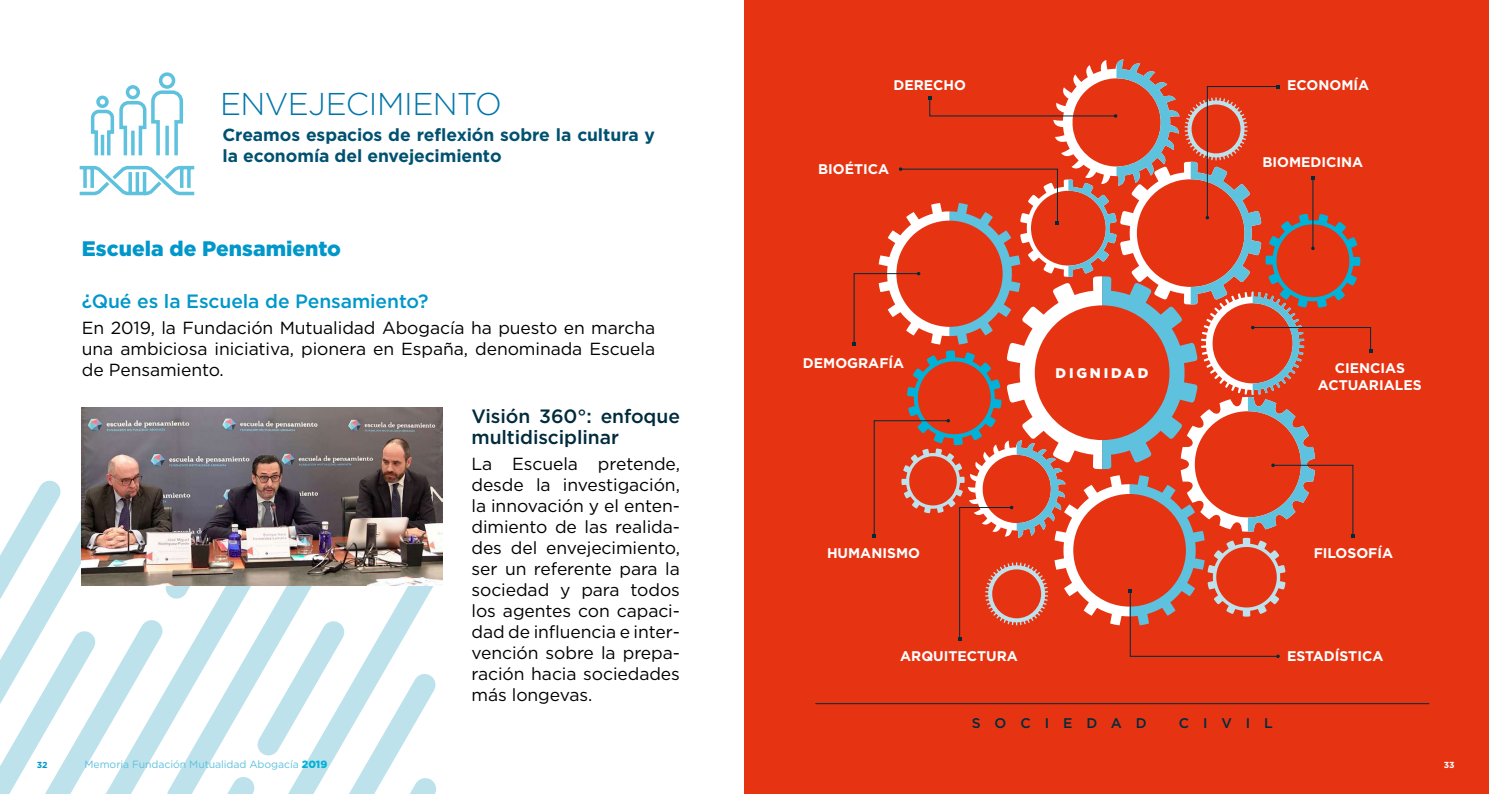
<style>
.page{position:relative;width:1489px;height:794px;background:#fff}
.page>*{position:absolute;margin:0;border:0;box-sizing:border-box;transform-origin:0 0}
.t1{font:300 31.5px "Gotham";letter-spacing:-.015em;color:#0075a9}
.t2{font:900 21px "Gotham";color:#0097ca}
.t3{font:500 19.25px/21px "Gotham";letter-spacing:-.005em;color:#002b3c}
.t4{font:500 19.25px "Gotham";letter-spacing:-.005em;color:#0097ca}
.t5{font:17.5px/21px "Gotham";letter-spacing:-.005em;color:#000;text-align:justify}
.t6{font:700 17.5px/21px "Gotham";letter-spacing:-.005em;color:#005170}
.t7{font:700 14px/17.5px "Gotham";color:#fff;text-align:center}
.t8{font:500 14px "Gotham";letter-spacing:1em;color:#002b3c}
.t9{font:900 14px "Gotham";letter-spacing:.2em;color:#fff}
.t10{font:10.5px "Gotham";letter-spacing:-.005em;color:#5ec1de}
.t11{font:700 8.75px "Gotham";color:#0097ca}
.t12{font:700 8.75px "Gotham";color:#fff}
.s1{font-weight:900;color:#00b2d8}
</style>
<div class="page">
<div style="left:744px;top:0;width:744px;height:794px;background:#e63312"></div>
<svg style="left:0;top:445px;width:436px;height:349px"></svg>
<img style="left:82px;top:408px;width:361px;height:177px">
<hr style="left:815px;top:703px;width:614px;height:1px;background:#002b3c">
<svg style="left:852px;top:59px;width:520px;height:599px"></svg>
<svg style="left:79px;top:72px;width:116px;height:124px"></svg>
<h1 class="t1" style="left:220px;top:84px;width:283px">ENVEJECIMIENTO</h1>
<p class="t6" style="left:222px;top:124px;width:434px">Creamos espacios de reflexión sobre la cultura y la economía del envejecimiento</p>
<p class="t2" style="left:82px;top:234px;width:260px">Escuela de Pensamiento</p>
<p class="t4" style="left:82px;top:288px;width:348px">¿Qué es la Escuela de Pensamiento?</p>
<p class="t5" style="left:82px;top:317px;width:575px">En 2019, la Fundación Mutualidad Abogacía ha puesto en marcha una ambiciosa iniciativa, pionera en España, denominada Escuela de Pensamiento.</p>
<p class="t3" style="left:471px;top:405px;width:210px">Visión 360°: enfoque multidisciplinar</p>
<p class="t5" style="left:471px;top:453px;width:210px">La Escuela pretende, desde la investigación, la innovación y el enten&shy;dimiento de las realida&shy;des del envejecimiento, ser un referente para la sociedad y para todos los agentes con capaci&shy;dad de influencia e inter&shy;vención sobre la prepa&shy;ración hacia sociedades más longevas.</p>
<p class="t7" style="left:893px;top:76px;width:74px">DERECHO</p>
<p class="t7" style="left:818px;top:160px;width:73px">BIOÉTICA</p>
<p class="t7" style="left:803px;top:354px;width:103px">DEMOGRAFÍA</p>
<p class="t9" style="left:1055px;top:363px;width:94px">DIGNIDAD</p>
<p class="t7" style="left:1287px;top:76px;width:84px">ECONOMÍA</p>
<p class="t7" style="left:1262px;top:153px;width:102px">BIOMEDICINA</p>
<p class="t7" style="left:1317px;top:359px;width:105px">CIENCIAS<br>ACTUARIALES</p>
<p class="t7" style="left:827px;top:544px;width:94px">HUMANISMO</p>
<p class="t7" style="left:1313px;top:544px;width:81px">FILOSOFÍA</p>
<p class="t7" style="left:900px;top:647px;width:119px">ARQUITECTURA</p>
<p class="t7" style="left:1286px;top:647px;width:98px">ESTADÍSTICA</p>
<p class="t8" style="left:971px;top:714px;width:176px">SOCIEDAD</p>
<p class="t8" style="left:1178px;top:714px;width:96px">CIVIL</p>
<p class="t11" style="left:37px;top:759px;width:12px">32</p>
<p class="t10" style="left:84px;top:757px;width:244px">Memoria Fundación Mutualidad Abogacía <span class="s1">2019</span></p>
<p class="t12" style="left:1443px;top:759px;width:12px">33</p>
</div>
